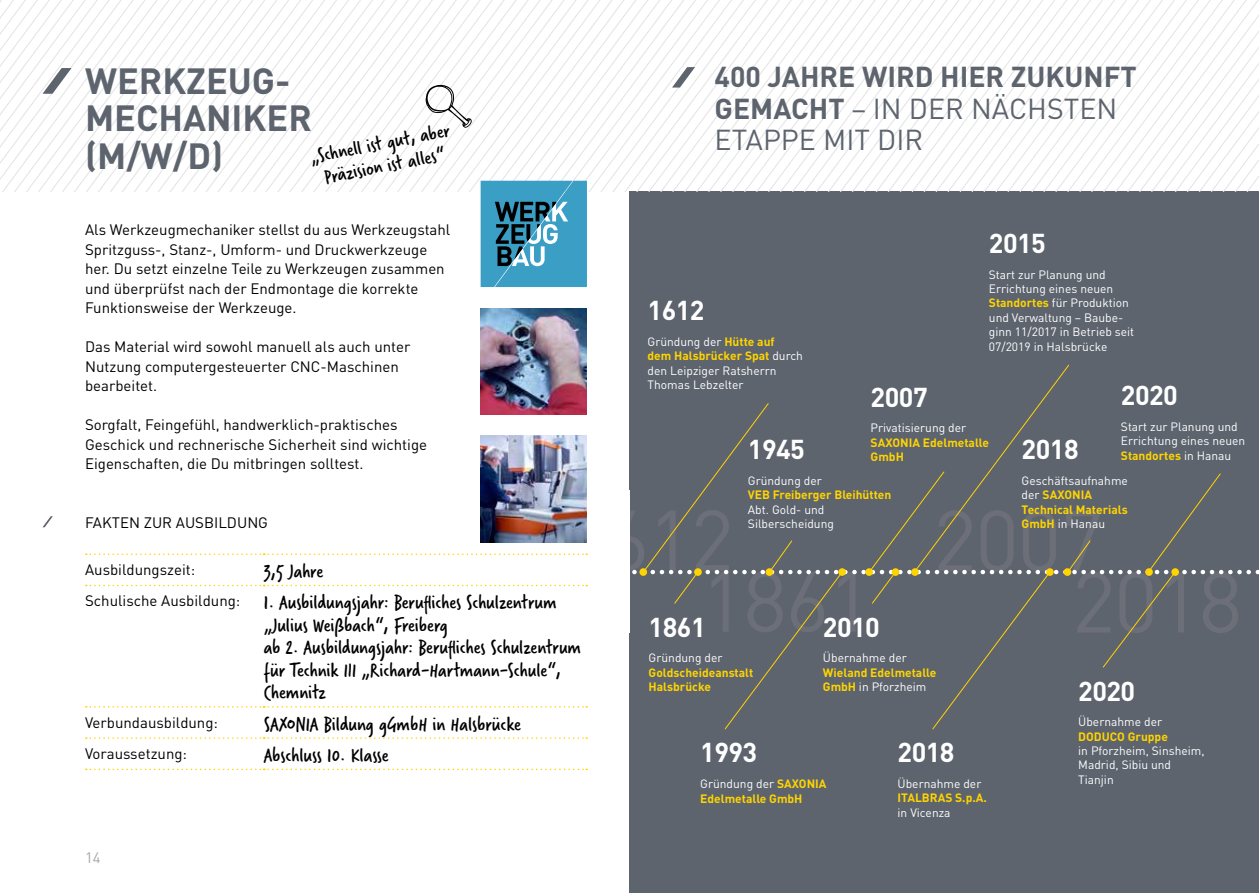
<style>
.page{position:relative;width:1259px;height:893px;background:#fff}
.page>*{position:absolute;margin:0;border:0;box-sizing:border-box;transform-origin:0 0}
.t1{font:700 36px/37.5px "DIN";color:#5d646e}
.t2{font:700 28.5px/31.5px "DIN";color:#5d646e}
.t3{font:700 27px "DIN";letter-spacing:-.02em;color:#fff}
.t4{font:21px/22.5px "Verveine";color:#000}
.t5{font:15px/19.5px "DIN";color:#000}
.t6{font:15px "DIN";color:#a9a7ab}
.t7{font:12px/14.4px "DIN";color:#fff}
.t8{font:700 12px/14.4px "DIN";color:#ffd400}
.s1{font-weight:400}
.s2{font-family:"DIN";font-size:15px}
.s3{font-weight:700;color:#ffd400}
.s4{font-weight:400;color:#fff}
</style>
<div class="page">
<div style="left:629px;top:191px;width:630px;height:702px;background:#5d646e"></div>
<svg style="left:879px;top:0;width:12px;height:191px"></svg>
<svg style="left:891px;top:0;width:12px;height:191px"></svg>
<svg style="left:903px;top:0;width:12px;height:191px"></svg>
<svg style="left:915px;top:0;width:12px;height:191px"></svg>
<svg style="left:927px;top:0;width:12px;height:191px"></svg>
<svg style="left:939px;top:0;width:12px;height:191px"></svg>
<svg style="left:951px;top:0;width:12px;height:191px"></svg>
<svg style="left:963px;top:0;width:12px;height:191px"></svg>
<svg style="left:975px;top:0;width:12px;height:191px"></svg>
<svg style="left:987px;top:0;width:12px;height:191px"></svg>
<svg style="left:999px;top:0;width:12px;height:191px"></svg>
<svg style="left:1011px;top:0;width:12px;height:191px"></svg>
<svg style="left:1023px;top:0;width:12px;height:191px"></svg>
<svg style="left:1035px;top:0;width:224px;height:191px"></svg>
<svg style="left:480px;top:181px;width:107px;height:106px;background:#4294b4"></svg>
<img style="left:480px;top:308px;width:107px;height:56px">
<svg style="left:43px;top:516px;width:10px;height:11px"></svg>
<svg style="left:0;top:0;width:234px;height:191px"></svg>
<svg style="left:425px;top:85px;width:47px;height:43px"></svg>
<svg style="left:672px;top:67px;width:23px;height:21px"></svg>
<svg style="left:86px;top:364px;width:1173px;height:366px"></svg>
<svg style="left:86px;top:737px;width:501px;height:2px"></svg>
<svg style="left:86px;top:769px;width:501px;height:1px"></svg>
<img style="left:480px;top:436px;width:107px;height:106px">
<h1 class="t1" style="left:85px;top:60px;width:228px">WERKZEUG-<br>MECHANIKER (M/W/D)</h1>
<h2 class="t2" style="left:714px;top:60px;width:424px">400 JAHRE WIRD HIER ZUKUNFT<br>GEMACHT <span class="s1">– IN DER NÄCHSTEN<br>ETAPPE MIT DIR</span></h2>
<h3 class="t4" style="left:308px;top:146px;width:143px;text-align:center;rotate:-11deg">„Schnell ist gut, aber<br>Präzision ist alles“</h3>
<p class="t5" style="left:85px;top:220px;width:367px">Als Werkzeugmechaniker stellst du aus Werkzeugstahl Spritzguss-, Stanz-, Umform- und Druckwerkzeuge her. Du setzt einzelne Teile zu Werkzeugen zusammen und überprüfst nach der Endmontage die korrekte Funktionsweise der Werkzeuge.</p>
<p class="t5" style="left:85px;top:337px;width:327px">Das Material wird sowohl manuell als auch unter<br>Nutzung computergesteuerter CNC-Maschinen bearbeitet.</p>
<p class="t5" style="left:85px;top:415px;width:343px">Sorgfalt, Feingefühl, handwerklich-praktisches<br>Geschick und rechnerische Sicherheit sind wichtige<br>Eigenschaften, die Du mitbringen solltest.</p>
<p class="t5" style="left:85px;top:512px;width:184px">FAKTEN ZUR AUSBILDUNG</p>
<p class="t5" style="left:85px;top:559px;width:112px">Ausbildungszeit:</p>
<h3 class="t4" style="left:85px;top:556px;width:473px;line-height:31.3px;text-indent:179px">3,5 Jahre<br><span class="s2">Schulische Ausbildung:</span> 1. Ausbildungsjahr: Berufliches Schulzentrum</h3>
<h3 class="t4" style="left:264px;top:614px;width:319px">„Julius Weißbach“, Freiberg<br>ab 2. Ausbildungsjahr: Berufliches Schulzentrum für Technik III „Richard-Hartmann-Schule“, Chemnitz</h3>
<p class="t5" style="left:85px;top:712px;width:134px">Verbundausbildung:</p>
<h3 class="t4" style="left:264px;top:713px;width:259px">SAXONIA Bildung gGmbH in Halsbrücke</h3>
<p class="t5" style="left:85px;top:743px;width:103px">Voraussetzung:</p>
<h3 class="t4" style="left:264px;top:744px;width:126px">Abschluss 10. Klasse</h3>
<p class="t6" style="left:85px;top:848px;width:17px">14</p>
<h3 class="t3" style="left:647px;top:293px;width:59px">1612</h3>
<p class="t7" style="left:647px;top:334px;width:157px">Gründung der <span class="s3">Hütte auf<br>dem Halsbrücker Spat</span> durch den Leipziger Ratsherrn<br>Thomas Lebzelter</p>
<h3 class="t3" style="left:748px;top:432px;width:59px">1945</h3>
<h3 class="t3" style="left:989px;top:226px;width:59px">2015</h3>
<h3 class="t3" style="left:870px;top:379px;width:59px">2007</h3>
<p class="t7" style="left:989px;top:267px;width:147px">Start zur Planung und<br>Errichtung eines neuen<br><span class="s3">Standortes</span> für Produktion und Verwaltung – Baube&shy;ginn 11/2017 in Betrieb seit<br>07/2019 in Halsbrücke</p>
<h3 class="t3" style="left:1121px;top:378px;width:59px">2020</h3>
<p class="t7" style="left:870px;top:420px;width:97px">Privatisierung der</p>
<p class="t8" style="left:870px;top:435px;width:120px">SAXONIA Edelmetalle<br>GmbH</p>
<h3 class="t3" style="left:1021px;top:432px;width:59px">2018</h3>
<p class="t7" style="left:1121px;top:419px;width:126px">Start zur Planung und<br>Errichtung eines neuen<br><span class="s3">Standortes</span> in Hanau</p>
<h3 class="t3" style="left:648px;top:609px;width:59px">1861</h3>
<p class="t7" style="left:748px;top:473px;width:75px">Gründung der</p>
<p class="t8" style="left:748px;top:487px;width:145px">VEB Freiberger Bleihütten</p>
<p class="t7" style="left:748px;top:502px;width:88px">Abt. Gold- und<br>Silberscheidung</p>
<h3 class="t3" style="left:823px;top:609px;width:59px">2010</h3>
<p class="t7" style="left:648px;top:650px;width:75px">Gründung der</p>
<p class="t8" style="left:648px;top:665px;width:106px">Goldscheideanstalt<br>Halsbrücke</p>
<h3 class="t3" style="left:700px;top:735px;width:59px">1993</h3>
<p class="t7" style="left:823px;top:650px;width:85px">Übernahme der</p>
<p class="t8" style="left:823px;top:665px;width:115px">Wieland Edelmetalle<br>GmbH <span class="s4">in Pforzheim</span></p>
<h3 class="t3" style="left:897px;top:735px;width:59px">2018</h3>
<p class="t8" style="left:700px;top:776px;width:128px"><span class="s4">Gründung der</span> SAXONIA<br>Edelmetalle GmbH</p>
<p class="t7" style="left:897px;top:776px;width:85px">Übernahme der</p>
<p class="t8" style="left:897px;top:790px;width:91px">ITALBRAS S.p.A.</p>
<p class="t7" style="left:897px;top:805px;width:54px">in Vicenza</p>
<p class="t8" style="left:1021px;top:473px;width:108px"><span class="s4">Geschäftsaufnahme der</span> SAXONIA<br>Technical Materials<br>GmbH <span class="s4">in Hanau</span></p>
<h3 class="t3" style="left:1078px;top:673px;width:59px">2020</h3>
<p class="t7" style="left:1078px;top:714px;width:85px">Übernahme der</p>
<p class="t8" style="left:1078px;top:728px;width:91px">DODUCO Gruppe</p>
<p class="t7" style="left:1078px;top:743px;width:128px">in Pforzheim, Sinsheim,<br>Madrid, Sibiu und<br>Tianjin</p>
</div>
